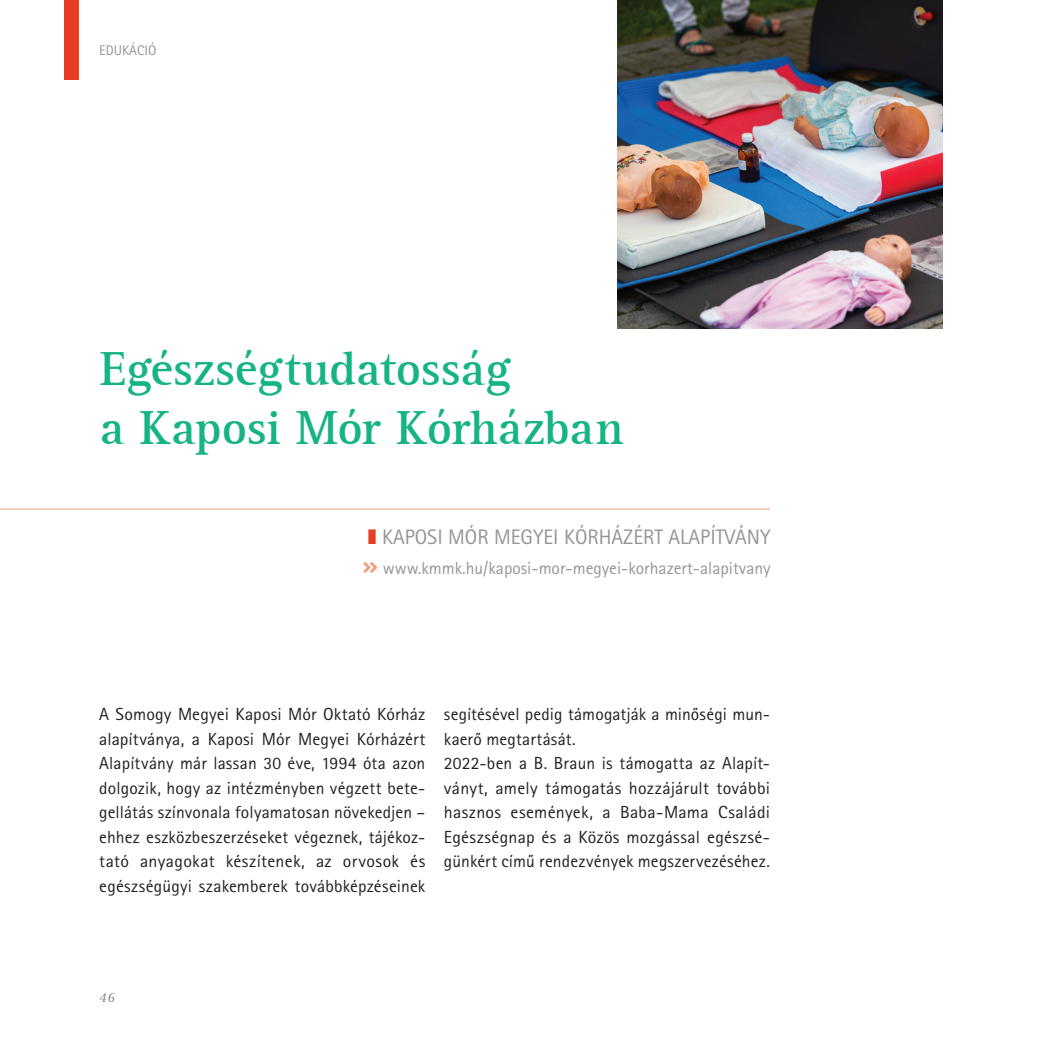
<style>
.page{position:relative;width:1042px;height:1042px;background:#fff}
.page>*{position:absolute;margin:0;border:0;box-sizing:border-box;transform-origin:0 0}
.t1{font:49px/58.8px "Rotis Serif CE Bold 65 A";letter-spacing:-.005em;color:#16b484}
.t2{font:21px "Rotis Sans Serif Pro";color:#939598}
.t3{font:17.5px/24.5px "Rotis Sans Serif Pro";letter-spacing:.01em;color:#231f20;text-align:justify}
.t4{font:17.5px "Rotis Sans Serif Pro";color:#939598}
.t5{font:14px "Rotis Sans Serif Pro";color:#939598}
.t6{font:14px "Rotis Serif CE Italic 56 A";color:#808285}
.s1{color:#e53e25}
.s2{color:#f29e7c}
</style>
<div class="page">
<div style="left:64px;top:0;width:15px;height:79px;background:#e53e25"></div>
<hr style="left:0;top:508px;width:770px;height:1px;background:#f29e7c">
<img style="left:617px;top:0;width:326px;height:329px">
<p class="t5" style="left:99px;top:42px;width:59px">EDUKÁCIÓ</p>
<h1 class="t1" style="left:100px;top:341px;width:525px">Egészségtudatosság<br>a Kaposi Mór Kórházban</h1>
<p class="t2" style="left:368px;top:524px;width:404px"><span class="s1">❚</span> KAPOSI MÓR MEGYEI KÓRHÁZÉRT ALAPÍTVÁNY</p>
<p class="t4" style="left:363px;top:557px;width:409px"><span class="s2">■●□◆●▼</span> www.kmmk.hu/kaposi-mor-megyei-korhazert-alapitvany</p>
<p class="t3" style="left:99px;top:702px;width:328px">A Somogy Megyei Kaposi Mór Oktató Kórház alapítványa, a Kaposi Mór Megyei Kórházért Alapítvány már lassan 30 éve, 1994 óta azon dolgozik, hogy az intézményben végzett bete&shy;gellátás színvonala folyamatosan növekedjen – ehhez eszközbeszerzéseket végeznek, tájékoz&shy;tató anyagokat készítenek, az orvosok és egészségügyi szakemberek továbbképzéseinek</p>
<p class="t3" style="left:444px;top:702px;width:328px;text-align:left">segítésével pedig támogatják a minőségi mun&shy;kaerő megtartását.<br>2022-ben a B. Braun is támogatta az Alapít&shy;ványt, amely támogatás hozzájárult további hasznos események, a Baba-Mama Családi Egészségnap és a Közös mozgással egészsé&shy;günkért című rendezvények megszervezéséhez.</p>
<p class="t6" style="left:99px;top:989px;width:17px">46</p>
</div>
